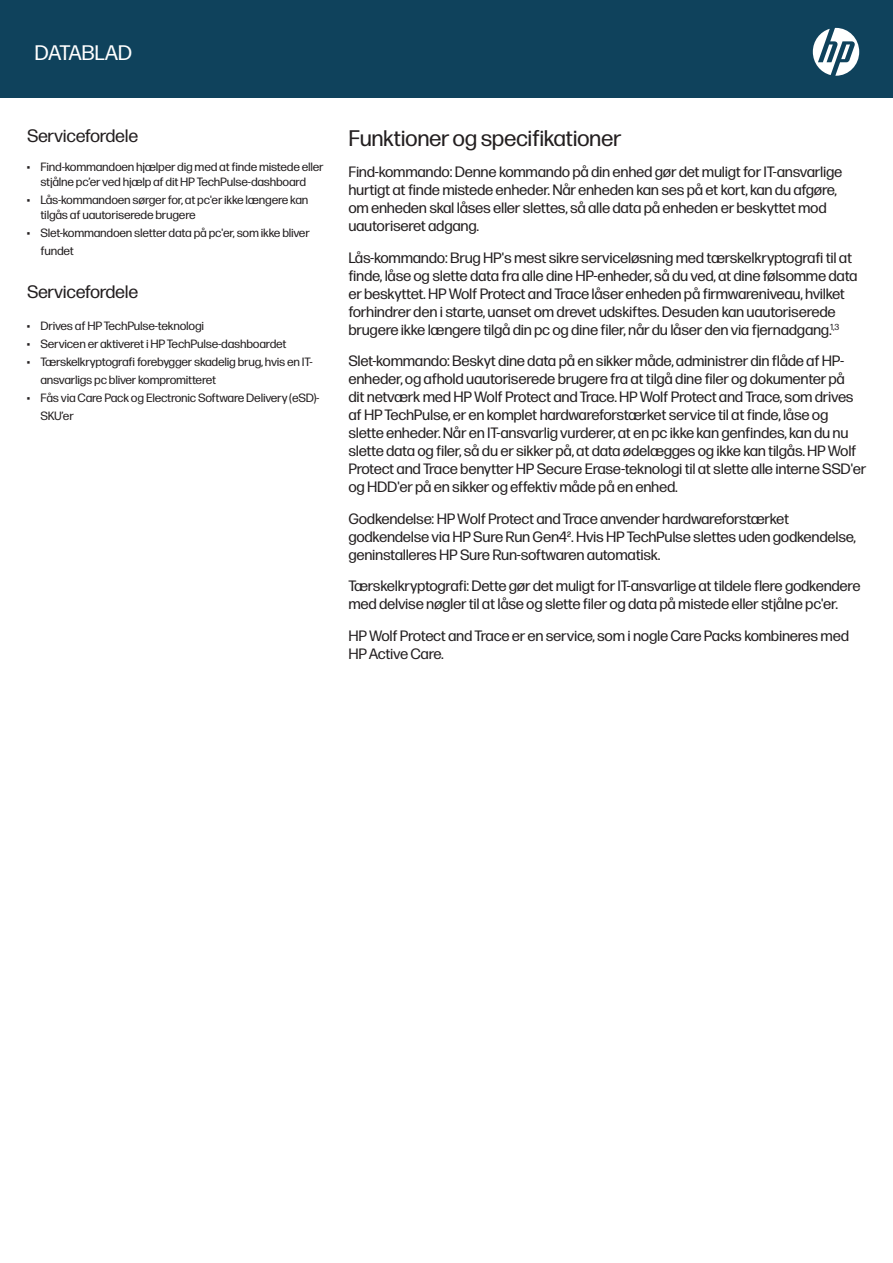
<style>
.page{position:relative;width:893px;height:1263px;background:#fff}
.page>*{position:absolute;margin:0;border:0;box-sizing:border-box;transform-origin:0 0}
.t1{font:22.5px "Forma DJR Micro";letter-spacing:-.02em;color:#231f20}
.t2{font:21px "Forma DJR Micro";letter-spacing:-.02em;color:#fff}
.t3{font:18px "Forma DJR Micro";letter-spacing:-.02em;color:#231f20}
.t4{font:15px/18px "Forma DJR Micro";letter-spacing:-.02em;color:#231f20}
.t5{font:12px/18px "Forma DJR Micro";letter-spacing:-.02em;color:#231f20}
.s1{font-family:"Forma DJR Display"}
</style>
<div class="page">
<div style="left:0;top:0;width:893px;height:98px;background:#0f425c"></div>
<svg style="left:813px;top:28px;width:46px;height:48px"></svg>
<h2 class="t2" style="left:35px;top:38px;width:99px">DATABLAD</h2>
<p class="t3" style="left:27px;top:123px;width:113px">Servicefordele</p>
<p class="t5" style="left:27px;top:158px;width:298px;line-height:15px;text-align:center"><span class="s1">•</span> Find-kommandoen hjælper dig med at finde mistede eller stjålne pc’er ved hjælp af dit HP TechPulse-dashboard</p>
<p class="t5" style="left:40px;top:191px;width:269px;line-height:15px;text-indent:-14px"><span class="s1">•</span> Lås-kommandoen sørger for, at pc'er ikke længere kan tilgås af uautoriserede brugere</p>
<p class="t5" style="left:40px;top:223px;width:271px;text-indent:-14px"><span class="s1">•</span> Slet-kommandoen sletter data på pc'er, som ikke bliver fundet</p>
<p class="t3" style="left:27px;top:279px;width:113px">Servicefordele</p>
<p class="t5" style="left:27px;top:316px;width:179px"><span class="s1">•</span> Drives af HP TechPulse-teknologi</p>
<p class="t5" style="left:27px;top:334px;width:261px"><span class="s1">•</span> Servicen er aktiveret i HP TechPulse-dashboardet</p>
<p class="t5" style="left:40px;top:352px;width:274px;text-indent:-14px"><span class="s1">•</span> Tærskelkryptografi forebygger skadelig brug, hvis en IT&shy;ansvarligs pc bliver kompromitteret</p>
<p class="t5" style="left:40px;top:388px;width:281px;text-indent:-14px"><span class="s1">•</span> Fås via Care Pack og Electronic Software Delivery (eSD)-<br>SKU’er</p>
<h1 class="t1" style="left:348px;top:122px;width:275px">Funktioner og specifikationer</h1>
<p class="t4" style="left:348px;top:162px;width:495px">Find-kommando: Denne kommando på din enhed gør det muligt for IT-ansvarlige hurtigt at finde mistede enheder. Når enheden kan ses på et kort, kan du afgøre, om enheden skal låses eller slettes, så alle data på enheden er beskyttet mod uautoriseret adgang.</p>
<p class="t4" style="left:348px;top:248px;width:511px">Lås-kommando: Brug HP's mest sikre serviceløsning med tærskelkryptografi til at finde, låse og slette data fra alle dine HP-enheder, så du ved, at dine følsomme data er beskyttet. HP Wolf Protect and Trace låser enheden på firmwareniveau, hvilket forhindrer den i starte, uanset om drevet udskiftes. Desuden kan uautoriserede brugere ikke længere tilgå din pc og dine filer, når du låser den via fjernadgang.<sup>1,3</sup></p>
<p class="t4" style="left:348px;top:351px;width:519px">Slet-kommando: Beskyt dine data på en sikker måde, administrer din flåde af HP&shy;enheder, og afhold uautoriserede brugere fra at tilgå dine filer og dokumenter på<br>dit netværk med HP Wolf Protect and Trace. HP Wolf Protect and Trace, som drives af HP TechPulse, er en komplet hardwareforstærket service til at finde, låse og slette enheder. Når en IT-ansvarlig vurderer, at en pc ikke kan genfindes, kan du nu slette data og filer, så du er sikker på, at data ødelægges og ikke kan tilgås. HP Wolf Protect and Trace benytter HP Secure Erase-teknologi til at slette alle interne SSD'er og HDD'er på en sikker og effektiv måde på en enhed.</p>
<p class="t4" style="left:348px;top:509px;width:509px">Godkendelse: HP Wolf Protect and Trace anvender hardwareforstærket godkendelse via HP Sure Run Gen42. Hvis HP TechPulse slettes uden godkendelse, geninstalleres HP Sure Run-softwaren automatisk.</p>
<p class="t4" style="left:348px;top:576px;width:514px">Tærskelkryptografi: Dette gør det muligt for IT-ansvarlige at tildele flere godkendere med delvise nøgler til at låse og slette filer og data på mistede eller stjålne pc'er.</p>
<p class="t4" style="left:348px;top:626px;width:502px">HP Wolf Protect and Trace er en service, som i nogle Care Packs kombineres med<br>HP Active Care.</p>
</div>
